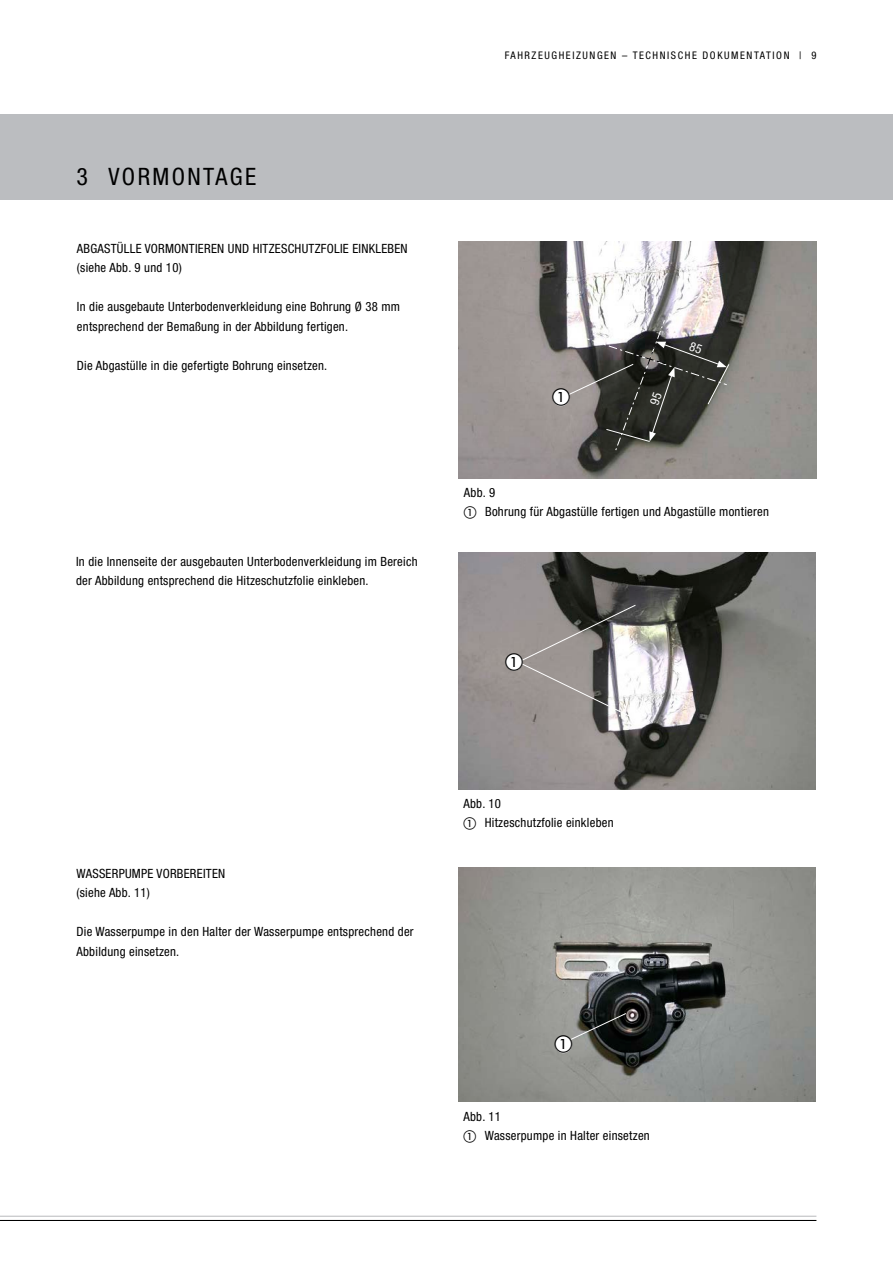
<style>
.page{position:relative;width:893px;height:1263px;background:#fff}
.page>*{position:absolute;margin:0;border:0;box-sizing:border-box;transform-origin:0 0}
.Überschrift_für_IVZ{font:condensed 24px "Helvetica Neue LT";letter-spacing:.1em;color:#000}
.t1{font:18px "European Pi One";color:#000}
.Fließtext_8_5pt{font:condensed 12.75px/19.5px "Helvetica Neue LT";letter-spacing:.02em;color:#000}
.t2{font:condensed 10.5px "Helvetica Neue LT";letter-spacing:.15em;color:#000}
.s1{font-family:"European Pi One";font-stretch:normal}
</style>
<div class="page">
<div style="left:0;top:115px;width:893px;height:85px;background:#bbbdc0"></div>
<hr style="left:0;top:1216px;width:816px;height:1px;background:#bbbdc0">
<hr style="left:0;top:1220px;width:816px;height:1px;background:#000">
<img style="left:459px;top:242px;width:357px;height:237px">
<div style="left:553px;top:389px;width:17px;height:17px;background:#fff;border-radius:50%"></div>
<img style="left:458px;top:553px;width:358px;height:237px">
<svg style="left:518px;top:604px;width:118px;height:116px;background:#94908d"></svg>
<div style="left:506px;top:654px;width:17px;height:17px;background:#fff;border-radius:50%"></div>
<img style="left:458px;top:867px;width:358px;height:234px">
<svg style="left:563px;top:1012px;width:64px;height:32px;background:#454744"></svg>
<div style="left:555px;top:1036px;width:17px;height:17px;background:#fff;border-radius:50%"></div>
<svg style="left:563px;top:319px;width:167px;height:132px;background:#656460"></svg>
<p class="Überschrift_für_IVZ" style="left:77px;top:162px;width:181px">3 VORMONTAGE</p>
<p class="Fließtext_8_5pt" style="left:77px;top:238px;width:332px">ABGASTÜLLE VORMONTIEREN UND HITZESCHUTZFOLIE EINKLEBEN</p>
<p class="Fließtext_8_5pt" style="left:77px;top:258px;width:106px">(siehe Abb. 9 und 10)</p>
<p class="Fließtext_8_5pt" style="left:77px;top:297px;width:325px">In die ausgebaute Unterbodenverkleidung eine Bohrung Ø 38 mm entsprechend der Bemaßung in der Abbildung fertigen.</p>
<p class="Fließtext_8_5pt" style="left:77px;top:355px;width:252px">Die Abgastülle in die gefertigte Bohrung einsetzen.</p>
<p class="Fließtext_8_5pt" style="left:76px;top:551px;width:343px">In die Innenseite der ausgebauten Unterbodenverkleidung im Bereich der Abbildung entsprechend die Hitzeschutzfolie einkleben.</p>
<p class="t2" style="left:505px;top:50px;width:313px">FAHRZEUGHEIZUNGEN – TECHNISCHE DOKUMENTATION | 9</p>
<p class="t1" style="left:552px;top:388px;width:19px">A</p>
<p class="Fließtext_8_5pt" style="left:464px;top:483px;width:33px">Abb. 9</p>
<p class="Fließtext_8_5pt" style="left:464px;top:501px;width:307px"><span class="s1">A</span> Bohrung für Abgastülle fertigen und Abgastülle montieren</p>
<p class="t1" style="left:505px;top:652px;width:19px">A</p>
<p class="Fließtext_8_5pt" style="left:77px;top:863px;width:150px">WASSERPUMPE VORBEREITEN</p>
<p class="Fließtext_8_5pt" style="left:77px;top:883px;width:75px">(siehe Abb. 11)</p>
<p class="Fließtext_8_5pt" style="left:77px;top:922px;width:339px">Die Wasserpumpe in den Halter der Wasserpumpe entsprechend der<br>Abbildung einsetzen.</p>
<p class="Fließtext_8_5pt" style="left:463px;top:794px;width:39px">Abb. 10</p>
<p class="Fließtext_8_5pt" style="left:463px;top:812px;width:152px"><span class="s1">A</span> Hitzeschutzfolie einkleben</p>
<p class="t1" style="left:554px;top:1035px;width:19px">A</p>
<p class="Fließtext_8_5pt" style="left:463px;top:1107px;width:39px">Abb. 11</p>
<p class="Fließtext_8_5pt" style="left:463px;top:1125px;width:188px"><span class="s1">A</span> Wasserpumpe in Halter einsetzen</p>
</div>
